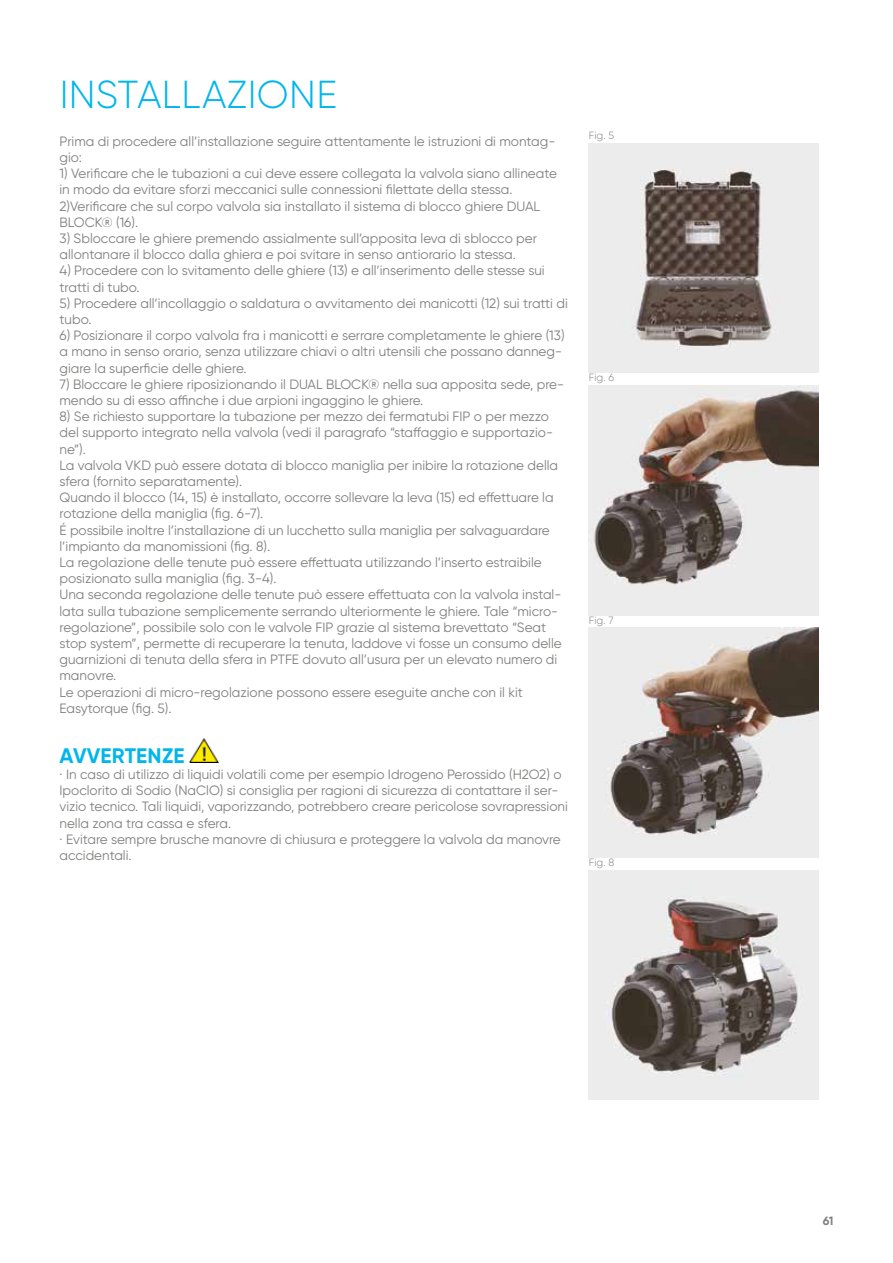
<style>
.page{position:relative;width:893px;height:1263px;background:#fff}
.page>*{position:absolute;margin:0;border:0;box-sizing:border-box;transform-origin:0 0}
.t1{font:300 39px "Gilroy";letter-spacing:.01em;color:#00b6ed}
.t2{font:700 21px "Gilroy";letter-spacing:.01em;color:#00b6ed}
.t3{font:13.5px/16.2px "Gilroy";color:#817f7d}
.t4{font:700 12px "Gilroy";color:#817f7d}
.t5{font:300 10.5px "Gilroy";color:#817f7d}
</style>
<div class="page">
<img style="left:190px;top:738px;width:28px;height:25px">
<img style="left:589px;top:143px;width:230px;height:230px">
<img style="left:589px;top:386px;width:230px;height:229px">
<img style="left:589px;top:628px;width:230px;height:229px">
<img style="left:589px;top:870px;width:230px;height:230px">
<h1 class="t1" style="left:60px;top:71px;width:279px">INSTALLAZIONE</h1>
<p class="t3" style="left:60px;top:133px;width:497px">Prima di procedere all’installazione seguire attentamente le istruzioni di montag&shy;gio:</p>
<p class="t3" style="left:60px;top:165px;width:499px">1) Verificare che le tubazioni a cui deve essere collegata la valvola siano allineate in modo da evitare sforzi meccanici sulle connessioni filettate della stessa.<br>2)Verificare che sul corpo valvola sia installato il sistema di blocco ghiere DUAL BLOCK® (16).</p>
<p class="t3" style="left:60px;top:230px;width:479px">3) Sbloccare le ghiere premendo assialmente sull’apposita leva di sblocco per allontanare il blocco dalla ghiera e poi svitare in senso antiorario la stessa.</p>
<p class="t3" style="left:60px;top:262px;width:487px">4) Procedere con lo svitamento delle ghiere (13) e all’inserimento delle stesse sui tratti di tubo.</p>
<p class="t3" style="left:60px;top:295px;width:510px">5) Procedere all’incollaggio o saldatura o avvitamento dei manicotti (12) sui tratti di tubo.</p>
<p class="t3" style="left:60px;top:327px;width:507px">6) Posizionare il corpo valvola fra i manicotti e serrare completamente le ghiere (13) a mano in senso orario, senza utilizzare chiavi o altri utensili che possano danneg&shy;giare la superficie delle ghiere.</p>
<p class="t3" style="left:60px;top:376px;width:506px">7) Bloccare le ghiere riposizionando il DUAL BLOCK® nella sua apposita sede, pre&shy;mendo su di esso affinche i due arpioni ingaggino le ghiere.</p>
<p class="t3" style="left:60px;top:408px;width:504px">8) Se richiesto supportare la tubazione per mezzo dei fermatubi FIP o per mezzo del supporto integrato nella valvola (vedi il paragrafo “staffaggio e supportazio&shy;ne”).<br>La valvola VKD può essere dotata di blocco maniglia per inibire la rotazione della sfera (fornito separatamente).<br>Quando il blocco (14, 15) è installato, occorre sollevare la leva (15) ed effettuare la rotazione della maniglia (fig. 6-7).<br>É possibile inoltre l’installazione di un lucchetto sulla maniglia per salvaguardare l’impianto da manomissioni (fig. 8).<br>La regolazione delle tenute può essere effettuata utilizzando l’inserto estraibile posizionato sulla maniglia (fig. 3-4).<br>Una seconda regolazione delle tenute può essere effettuata con la valvola instal&shy;lata sulla tubazione semplicemente serrando ulteriormente le ghiere. Tale “micro&shy;regolazione”, possibile solo con le valvole FIP grazie al sistema brevettato “Seat stop system”, permette di recuperare la tenuta, laddove vi fosse un consumo delle guarnizioni di tenuta della sfera in PTFE dovuto all’usura per un elevato numero di manovre.<br>Le operazioni di micro-regolazione possono essere eseguite anche con il kit Easytorque (fig. 5).</p>
<h2 class="t2" style="left:60px;top:742px;width:126px">AVVERTENZE</h2>
<p class="t3" style="left:60px;top:766px;width:510px">· In caso di utilizzo di liquidi volatili come per esempio Idrogeno Perossido (H2O2) o Ipoclorito di Sodio (NaClO) si consiglia per ragioni di sicurezza di contattare il ser&shy;vizio tecnico. Tali liquidi, vaporizzando, potrebbero creare pericolose sovrapressioni nella zona tra cassa e sfera.<br>· Evitare sempre brusche manovre di chiusura e proteggere la valvola da manovre accidentali.</p>
<p class="t5" style="left:589px;top:129px;width:27px">Fig. 5</p>
<p class="t5" style="left:589px;top:371px;width:27px">Fig. 6</p>
<p class="t5" style="left:589px;top:613px;width:26px">Fig. 7</p>
<p class="t5" style="left:589px;top:856px;width:27px">Fig. 8</p>
<p class="t4" style="left:823px;top:1213px;width:12px">61</p>
</div>
